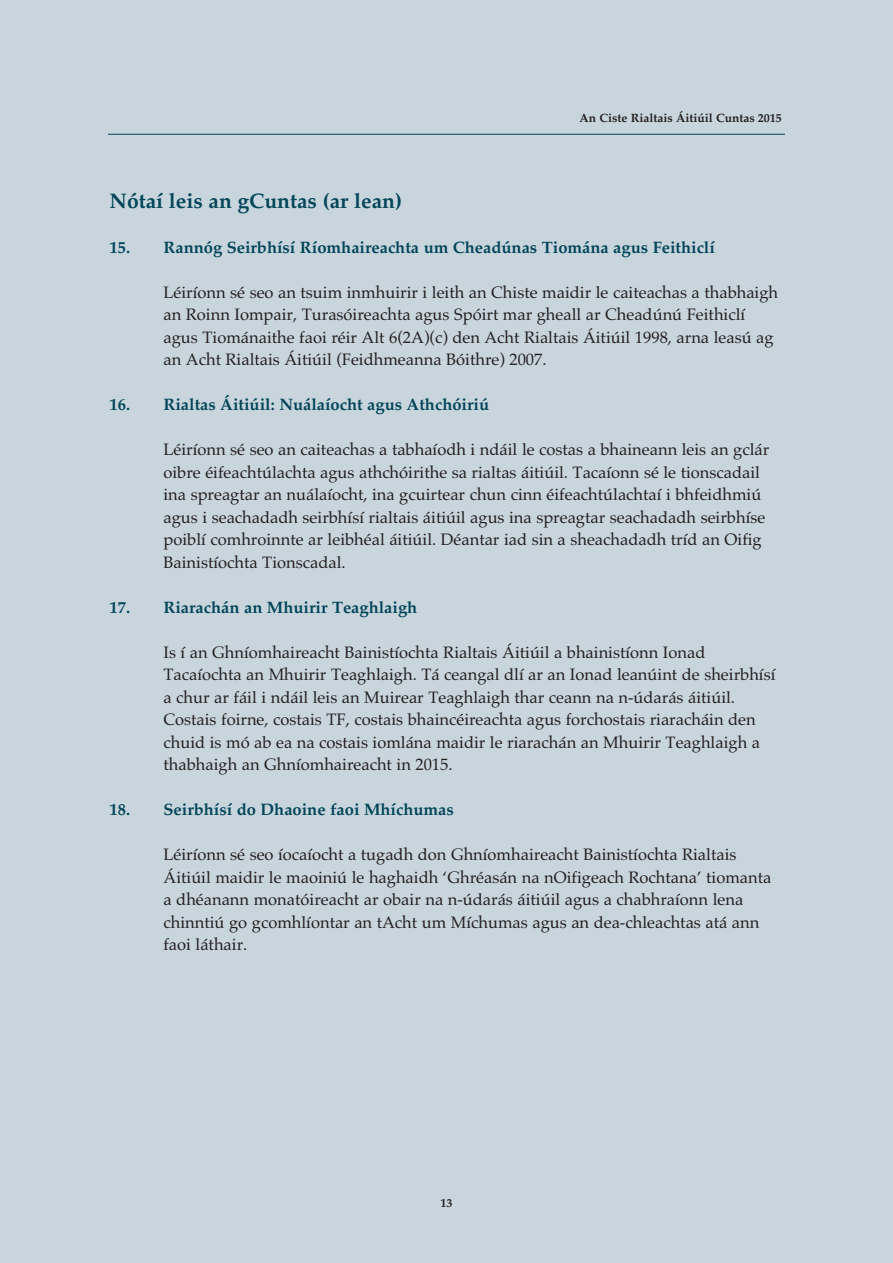
<style>
.page{position:relative;width:893px;height:1263px;background:#c8d5dd}
.page>*{position:absolute;margin:0;border:0;box-sizing:border-box;transform-origin:0 0}
.t1{font:700 21px "Palatino";color:#014558}
.t2{font:16.5px/22.5px "Palatino";color:#231f20}
.t3{font:700 16.5px "Palatino";color:#014558}
.t4{font:700 12px "Palatino";color:#231f20}
</style>
<div class="page">
<hr style="left:108px;top:134px;width:677px;height:1px;background:#014558">
<p class="t4" style="left:579px;top:110px;width:204px">An Ciste Rialtais Áitiúil Cuntas 2015</p>
<p class="t1" style="left:109px;top:188px;width:294px">Nótaí leis an gCuntas (ar lean)</p>
<p class="t3" style="left:109px;top:237px;width:607px">15. Rannóg Seirbhísí Ríomhaireachta um Cheadúnas Tiomána agus Feithiclí</p>
<p class="t2" style="left:163px;top:281px;width:616px">Léiríonn sé seo an tsuim inmhuirir i leith an Chiste maidir le caiteachas a thabhaigh an Roinn Iompair, Turasóireachta agus Spóirt mar gheall ar Cheadúnú Feithiclí agus Tiománaithe faoi réir Alt 6(2A)(c) den Acht Rialtais Áitiúil 1998, arna leasú ag an Acht Rialtais Áitiúil (Feidhmeanna Bóithre) 2007.</p>
<p class="t3" style="left:109px;top:395px;width:381px">16. Rialtas Áitiúil: Nuálaíocht agus Athchóiriú</p>
<p class="t2" style="left:163px;top:438px;width:607px">Léiríonn sé seo an caiteachas a tabhaíodh i ndáil le costas a bhaineann leis an gclár oibre éifeachtúlachta agus athchóirithe sa rialtas áitiúil. Tacaíonn sé le tionscadail ina spreagtar an nuálaíocht, ina gcuirtear chun cinn éifeachtúlachtaí i bhfeidhmiú agus i seachadadh seirbhísí rialtais áitiúil agus ina spreagtar seachadadh seirbhíse poiblí comhroinnte ar leibhéal áitiúil. Déantar iad sin a sheachadadh tríd an Oifig Bainistíochta Tionscadal.</p>
<p class="t3" style="left:109px;top:597px;width:309px">17. Riarachán an Mhuirir Teaghlaigh</p>
<p class="t2" style="left:163px;top:641px;width:613px">Is í an Ghníomhaireacht Bainistíochta Rialtais Áitiúil a bhainistíonn Ionad Tacaíochta an Mhuirir Teaghlaigh. Tá ceangal dlí ar an Ionad leanúint de sheirbhísí a chur ar fáil i ndáil leis an Muirear Teaghlaigh thar ceann na n-údarás áitiúil.<br>Costais foirne, costais TF, costais bhaincéireachta agus forchostais riaracháin den chuid is mó ab ea na costais iomlána maidir le riarachán an Mhuirir Teaghlaigh a thabhaigh an Ghníomhaireacht in 2015.</p>
<p class="t3" style="left:109px;top:800px;width:346px">18. Seirbhísí do Dhaoine faoi Mhíchumas</p>
<p class="t2" style="left:163px;top:843px;width:609px">Léiríonn sé seo íocaíocht a tugadh don Ghníomhaireacht Bainistíochta Rialtais Áitiúil maidir le maoiniú le haghaidh ‘Ghréasán na nOifigeach Rochtana’ tiomanta a dhéanann monatóireacht ar obair na n-údarás áitiúil agus a chabhraíonn lena chinntiú go gcomhlíontar an tAcht um Míchumas agus an dea-chleachtas atá ann faoi láthair.</p>
<p class="t4" style="left:440px;top:1195px;width:13px">13</p>
</div>
